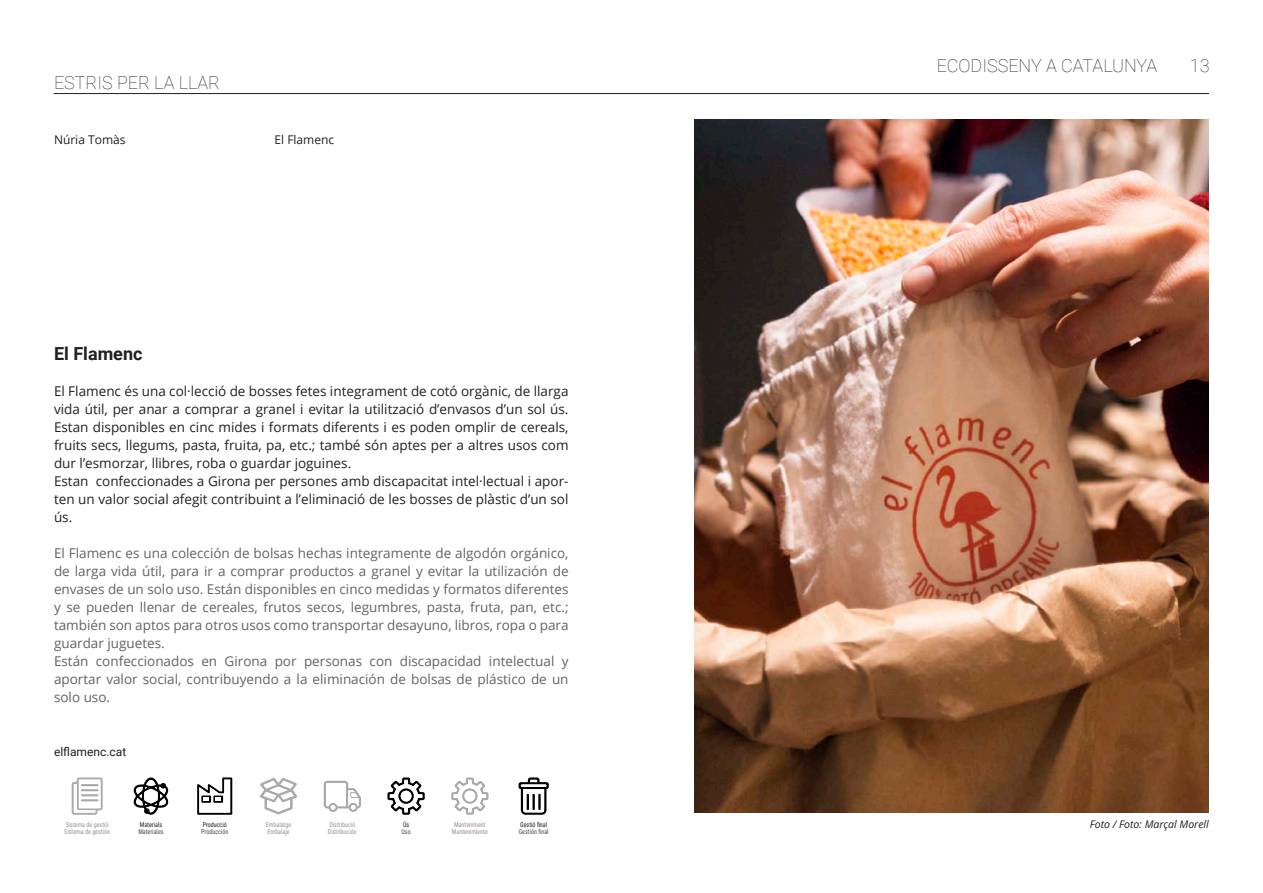
<style>
.page{position:relative;width:1263px;height:893px;background:#fff}
.page>*{position:absolute;margin:0;border:0;box-sizing:border-box;transform-origin:0 0}
.t1{font:100 18px "Roboto";color:#231f20}
.t2{font:700 18px "Roboto";color:#231f20}
.t3{font:13.5px/18px "Open Sans";color:#636366;text-align:justify}
.t4{font:13.5px/18px "Open Sans";color:#231f20;text-align:justify}
.t5{font:12px "Open Sans";color:#231f20}
.t6{font:12px "Roboto";color:#231f20}
.t7{font:italic 10.5px "Open Sans";color:#231f20}
.t8{font:6.75px "Roboto Condensed";color:#999190;scale:.9 1}
.t9{font:6.75px "Roboto Condensed";color:#939598;scale:.9 1}
.t10{font:6.75px "Roboto Condensed";color:#524a47;scale:.9 1}
.t11{font:6.75px "Roboto Condensed";color:#231f20;scale:.9 1}
</style>
<div class="page">
<hr style="left:54px;top:93px;width:1155px;height:1px;background:#231f20">
<svg style="left:71px;top:777px;width:32px;height:38px"></svg>
<svg style="left:133px;top:777px;width:36px;height:38px"></svg>
<svg style="left:197px;top:777px;width:36px;height:38px"></svg>
<svg style="left:260px;top:778px;width:37px;height:37px"></svg>
<svg style="left:323px;top:780px;width:38px;height:32px"></svg>
<svg style="left:451px;top:777px;width:38px;height:38px"></svg>
<div style="left:464px;top:791px;width:11px;height:10px;background:#fff;border-radius:50%"></div>
<svg style="left:518px;top:777px;width:31px;height:38px"></svg>
<img style="left:694px;top:119px;width:515px;height:694px">
<svg style="left:387px;top:777px;width:38px;height:38px"></svg>
<div style="left:401px;top:791px;width:10px;height:10px;background:#fff;border-radius:50%"></div>
<p class="t1" style="left:54px;top:70px;width:167px">ESTRIS PER LA LLAR</p>
<p class="t5" style="left:54px;top:131px;width:73px">Núria Tomàs</p>
<p class="t5" style="left:275px;top:131px;width:61px">El Flamenc</p>
<p class="t2" style="left:54px;top:341px;width:90px">El Flamenc</p>
<p class="t4" style="left:54px;top:382px;width:516px">El Flamenc és una col·lecció de bosses fetes integrament de cotó orgànic, de llarga vida útil, per anar a comprar a granel i evitar la utilització d’envasos d’un sol ús.<br>Estan disponibles en cinc mides i formats diferents i es poden omplir de cereals, fruits secs, llegums, pasta, fruita, pa, etc.; també són aptes per a altres usos com dur l’esmorzar, llibres, roba o guardar joguines.</p>
<p class="t4" style="left:54px;top:472px;width:516px">Estan confeccionades a Girona per persones amb discapacitat intel·lectual i apor&shy;ten un valor social afegit contribuint a l’eliminació de les bosses de plàstic d’un sol ús.</p>
<p class="t3" style="left:54px;top:544px;width:516px">El Flamenc es una colección de bolsas hechas integramente de algodón orgánico, de larga vida útil, para ir a comprar productos a granel y evitar la utilización de envases de un solo uso. Están disponibles en cinco medidas y formatos diferentes y se pueden llenar de cereales, frutos secos, legumbres, pasta, fruta, pan, etc.; también son aptos para otros usos como transportar desayuno, libros, ropa o para guardar juguetes.</p>
<p class="t3" style="left:54px;top:652px;width:516px">Están confeccionados en Girona por personas con discapacidad intelectual y aportar valor social, contribuyendo a la eliminación de bolsas de plástico de un solo uso.</p>
<p class="t6" style="left:54px;top:743px;width:74px">elflamenc.cat</p>
<p class="t9" style="left:66px;top:820px;width:49px">Sistema de gestió</p>
<p class="t8" style="left:64px;top:827px;width:52px">Sistema de gestión</p>
<p class="t11" style="left:140px;top:820px;width:26px">Materials</p>
<p class="t10" style="left:138px;top:827px;width:30px">Materiales</p>
<p class="t11" style="left:203px;top:820px;width:28px">Producció</p>
<p class="t10" style="left:201px;top:827px;width:32px">Producción</p>
<p class="t9" style="left:266px;top:820px;width:30px">Embalatge</p>
<p class="t8" style="left:268px;top:827px;width:26px">Embalaje</p>
<p class="t9" style="left:329px;top:820px;width:30px">Distribució</p>
<p class="t8" style="left:328px;top:827px;width:33px">Distribución</p>
<p class="t11" style="left:403px;top:820px;width:8px">Ús</p>
<p class="t10" style="left:401px;top:827px;width:12px">Uso</p>
<p class="t8" style="left:454px;top:820px;width:37px">Manteniment</p>
<p class="t8" style="left:452px;top:827px;width:41px">Mantenimiento</p>
<p class="t11" style="left:520px;top:820px;width:32px">Gestió final</p>
<p class="t10" style="left:519px;top:827px;width:35px">Gestión final</p>
<h1 class="t1" style="left:937px;top:53px;width:222px">ECODISSENY A CATALUNYA</h1>
<h1 class="t1" style="left:1190px;top:53px;width:21px">13</h1>
<p class="t7" style="left:1090px;top:817px;width:121px">Foto / Foto: Marçal Morell</p>
</div>
